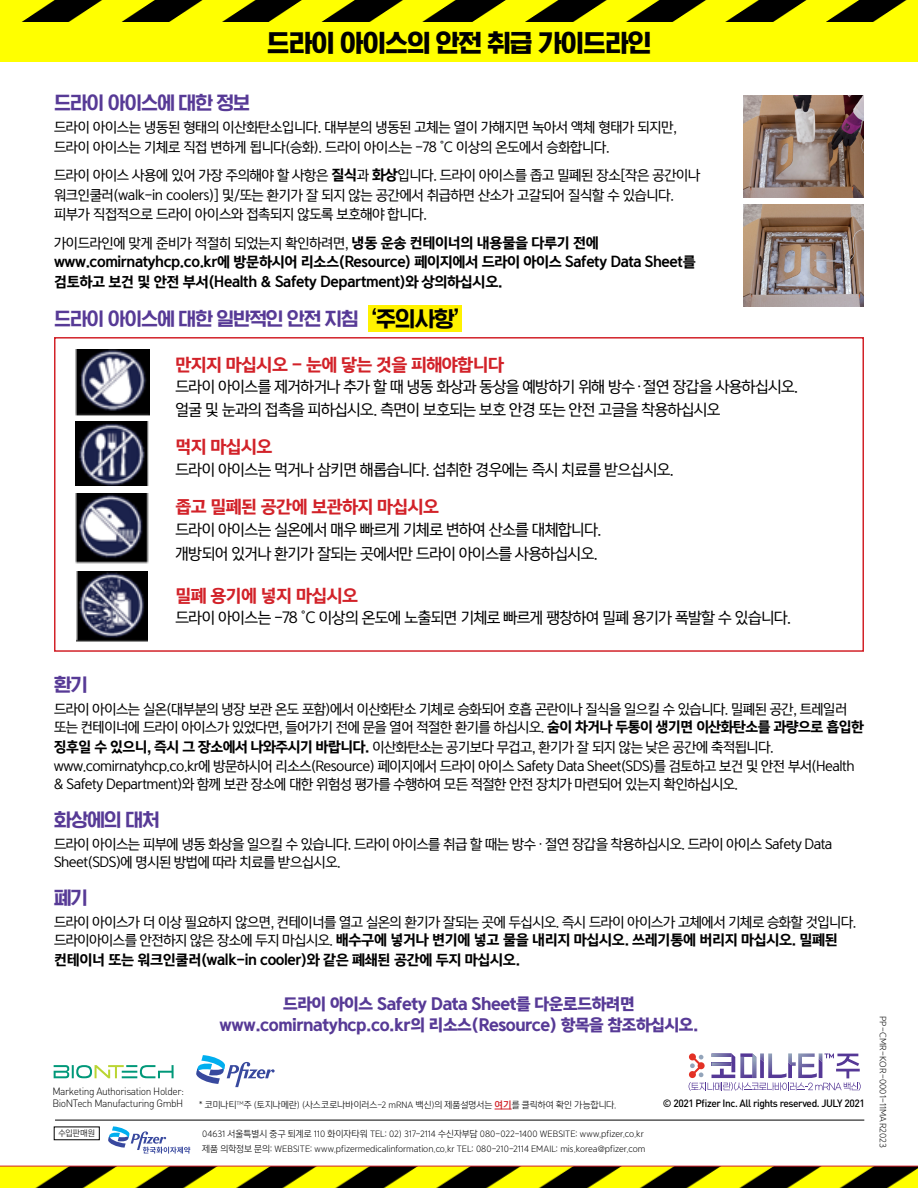
<style>
.page{position:relative;width:918px;height:1188px;background:#fff}
.page>*{position:absolute;margin:0;border:0;box-sizing:border-box;transform-origin:0 0}
.t1{font:24px "Korean SWGI4 R";letter-spacing:-.03em;color:#000}
.t2{font:18px "Korean SWGI3 R";letter-spacing:-.04em;color:#573a96}
.t3{font:16.5px "Yoon Gothic Pro 780";letter-spacing:-.04em;color:#d22229}
.t4{font:15px/22.5px "Yoon Gothic Pro 750";letter-spacing:-.04em;color:#000}
.t5{font:15px/21px "Yoon Gothic Pro 790";letter-spacing:-.03em;color:#573a96;text-align:center;scale:.96 1}
.t6{font:13.5px/19.5px "Yoon Gothic Pro 750";letter-spacing:-.04em;color:#000}
.t7{font:13.5px/19.5px "Yoon Gothic Pro 780";letter-spacing:-.03em;color:#000}
.t8{font:300 10.5px/12.6px "DIN Pro";letter-spacing:-.04em;color:#000}
.t9{font:500 10.5px "DIN Pro";letter-spacing:-.04em;color:#000}
.t10{font:9px/15px "Yoon Gothic Pro 730";color:#000}
.t11{font:9px "Yoon Gothic Pro 730";letter-spacing:.02em;color:#000}
.t12{font:8.25px "Yoon Gothic Pro 730";color:#000}
.s1{font-family:"Yoon Gothic Pro 780"}
.s2{font-size:21px;color:#000}
.s3{font-family:"Yoon Gothic Pro 750"}
.s4{font-family:"Yoon Gothic Pro 770";color:#d22229}
</style>
<div class="page">
<div style="left:54px;top:337px;width:810px;height:315px;border:2px solid #d22229"></div>
<div style="left:368px;top:305px;width:94px;height:27px;background:#fff200"></div>
<img style="left:75px;top:349px;width:74px;height:67px">
<img style="left:76px;top:421px;width:72px;height:65px">
<img style="left:75px;top:493px;width:74px;height:71px">
<img style="left:77px;top:572px;width:71px;height:70px">
<svg style="left:0;top:1166px;width:918px;height:22px"></svg>
<div style="left:0;top:14px;width:918px;height:48px;background:#ff0"></div>
<img style="left:0;top:0;width:918px;height:22px">
<img style="left:743px;top:205px;width:121px;height:102px">
<img style="left:743px;top:96px;width:121px;height:102px">
<svg style="left:689px;top:1053px;width:172px;height:38px"></svg>
<svg style="left:196px;top:1055px;width:79px;height:32px"></svg>
<svg style="left:54px;top:1065px;width:120px;height:13px"></svg>
<hr style="left:55px;top:1120px;width:809px;height:1px;background:#000">
<svg style="left:108px;top:1126px;width:82px;height:28px"></svg>
<svg style="left:495px;top:1109px;width:17px;height:1px"></svg>
<h1 class="t1" style="left:267px;top:30px;width:386px">드라이 아이스의 안전 취급 가이드라인</h1>
<h2 class="t2" style="left:54px;top:93px;width:198px">드라이 아이스에 대한 정보</h2>
<p class="t6" style="left:54px;top:118px;width:624px">드라이 아이스는 냉동된 형태의 이산화탄소입니다. 대부분의 냉동된 고체는 열이 가해지면 녹아서 액체 형태가 되지만, 드라이 아이스는 기체로 직접 변하게 됩니다(승화). 드라이 아이스는 -78 °C 이상의 온도에서 승화합니다.</p>
<p class="t6" style="left:54px;top:166px;width:648px">드라이 아이스 사용에 있어 가장 주의해야 할 사항은 <span class="s1">질식</span>과 <span class="s1">화상</span>입니다. 드라이 아이스를 좁고 밀폐된 장소[작은 공간이나 워크인쿨러(walk-in coolers)] 및/또는 환기가 잘 되지 않는 공간에서 취급하면 산소가 고갈되어 질식할 수 있습니다. 피부가 직접적으로 드라이 아이스와 접촉되지 않도록 보호해야 합니다.</p>
<p class="t6" style="left:54px;top:233px;width:547px">가이드라인에 맞게 준비가 적절히 되었는지 확인하려면, <span class="s1">냉동 운송 컨테이너의 내용물을 다루기 전에</span></p>
<p class="t7" style="left:54px;top:252px;width:643px">www.comirnatyhcp.co.kr에 방문하시어 리소스(Resource) 페이지에서 드라이 아이스 Safety Data Sheet를 검토하고 보건 및 안전 부서(Health &amp; Safety Department)와 상의하십시오.</p>
<h2 class="t2" style="left:54px;top:309px;width:412px">드라이 아이스에 대한 일반적인 안전 지침 <span class="s2">‘주의사항’</span></h2>
<p class="t3" style="left:176px;top:352px;width:330px">만지지 마십시오 - 눈에 닿는 것을 피해야합니다</p>
<p class="t4" style="left:176px;top:375px;width:624px">드라이 아이스를 제거하거나 추가 할 때 냉동 화상과 동상을 예방하기 위해 방수ㆍ절연 장갑을 사용하십시오. 얼굴 및 눈과의 접촉을 피하십시오. 측면이 보호되는 보호 안경 또는 안전 고글을 착용하십시오</p>
<p class="t3" style="left:176px;top:434px;width:99px">먹지 마십시오</p>
<p class="t4" style="left:176px;top:458px;width:500px">드라이 아이스는 먹거나 삼키면 해롭습니다. 섭취한 경우에는 즉시 치료를 받으십시오.</p>
<p class="t3" style="left:176px;top:494px;width:265px">좁고 밀폐된 공간에 보관하지 마십시오</p>
<p class="t4" style="left:176px;top:517px;width:427px;line-height:24px">드라이 아이스는 실온에서 매우 빠르게 기체로 변하여 산소를 대체합니다. 개방되어 있거나 환기가 잘되는 곳에서만 드라이 아이스를 사용하십시오.</p>
<p class="t3" style="left:176px;top:583px;width:184px">밀폐 용기에 넣지 마십시오</p>
<p class="t4" style="left:176px;top:606px;width:617px">드라이 아이스는 -78 °C 이상의 온도에 노출되면 기체로 빠르게 팽창하여 밀폐 용기가 폭발할 수 있습니다.</p>
<h2 class="t2" style="left:54px;top:675px;width:35px">환기</h2>
<p class="t6" style="left:54px;top:700px;width:811px;line-height:18px">드라이 아이스는 실온(대부분의 냉장 보관 온도 포함)에서 이산화탄소 기체로 승화되어 호흡 곤란이나 질식을 일으킬 수 있습니다. 밀폐된 공간, 트레일러 또는 컨테이너에 드라이 아이스가 있었다면, 들어가기 전에 문을 열어 적절한 환기를 하십시오. <span class="s1">숨이 차거나 두통이 생기면 이산화탄소를 과량으로 흡입한</span></p>
<p class="t6" style="left:54px;top:737px;width:802px"><span class="s1">징후일 수 있으니, 즉시 그 장소에서 나와주시기 바랍니다.</span> 이산화탄소는 공기보다 무겁고, 환기가 잘 되지 않는 낮은 공간에 축적됩니다. www.comirnatyhcp.co.kr에 방문하시어 리소스(Resource) 페이지에서 드라이 아이스 Safety Data Sheet(SDS)를 검토하고 보건 및 안전 부서(Health</p>
<p class="t6" style="left:54px;top:774px;width:686px">&amp; Safety Department)와 함께 보관 장소에 대한 위험성 평가를 수행하여 모든 적절한 안전 장치가 마련되어 있는지 확인하십시오.</p>
<h2 class="t2" style="left:54px;top:810px;width:107px">화상에의 대처</h2>
<p class="t6" style="left:54px;top:835px;width:780px;line-height:18px">드라이 아이스는 피부에 냉동 화상을 일으킬 수 있습니다. 드라이 아이스를 취급 할 때는 방수ㆍ절연 장갑을 착용하십시오. 드라이 아이스 Safety Data<br>Sheet(SDS)에 명시된 방법에 따라 치료를 받으십시오.</p>
<h2 class="t2" style="left:54px;top:888px;width:35px">폐기</h2>
<p class="t6" style="left:54px;top:912px;width:804px">드라이 아이스가 더 이상 필요하지 않으면, 컨테이너를 열고 실온의 환기가 잘되는 곳에 두십시오. 즉시 드라이 아이스가 고체에서 기체로 승화할 것입니다.</p>
<p class="t7" style="left:54px;top:930px;width:786px"><span class="s3">드라이아이스를 안전하지 않은 장소에 두지 마십시오.</span> 배수구에 넣거나 변기에 넣고 물을 내리지 마십시오. 쓰레기통에 버리지 마십시오. 밀폐된 컨테이너 또는 워크인쿨러(walk-in cooler)와 같은 폐쇄된 공간에 두지 마십시오.</p>
<p class="t5" style="left:220px;top:993px;width:500px">드라이 아이스 Safety Data Sheet를 다운로드하려면 www.comirnatyhcp.co.kr의 리소스(Resource) 항목을 참조하십시오.</p>
<p class="t8" style="left:52px;top:1084px;width:133px">Marketing Authorisation Holder:<br>BioNTech Manufacturing GmbH</p>
<p class="t12" style="left:59px;top:1128px;width:38px">수입판매원</p>
<p class="t10" style="left:199px;top:1097px;width:419px">* 코미나티<sup>TM</sup>주 (토지나메란) (사스코로나바이러스-2 mRNA 백신)의 제품설명서는 <span class="s4">여기</span>를 클릭하여 확인 가능합니다.</p>
<p class="t10" style="left:202px;top:1126px;width:445px">04631 서울특별시 중구 퇴계로 110 화이자타워 TEL: 02) 317-2114 수신자부담 080-022-1400 WEBSITE: www.pfizer.co.kr 제품 의학정보 문의: WEBSITE: www.pfizermedicalinformation.co.kr TEL: 080-210-2114 EMAIL: mis.korea@pfizer.com</p>
<p class="t9" style="left:663px;top:1096px;width:203px">© 2021 Pfizer Inc. All rights reserved. JULY 2021</p>
<p class="t11" style="left:888px;top:1016px;width:134px;rotate:90deg">PP-CMR-KOR-0001-11MAR2023</p>
</div>
